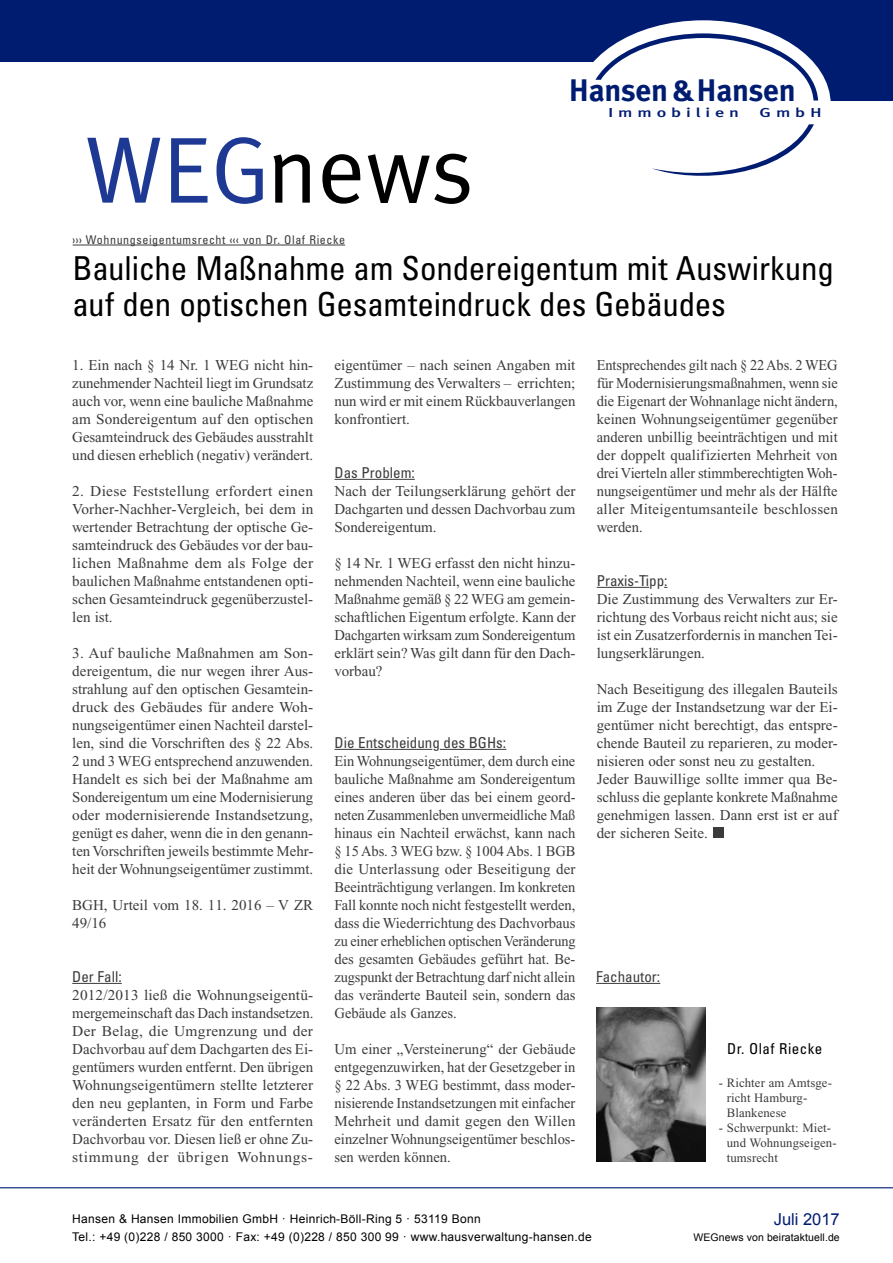
<style>
.page{position:relative;width:893px;height:1263px;background:#fff}
.page>*{position:absolute;margin:0;border:0;box-sizing:border-box;transform-origin:0 0}
.t1{font:94.5px "Meta";color:#000}
.t2{font:condensed 33px/36px "Univers";letter-spacing:-.005em;color:#000}
.t3{font:700 31.2px "Meta Plus";letter-spacing:-.01em;color:#001c71}
.t4{font:16.5px "Arial";color:#001c71}
.t5{font:15px/18px "Times New Roman";color:#3b3b3a;text-align:justify}
.t6{font:15px/18px "Times New Roman";color:#3b3b3a;text-align:justify;scale:.96 1}
.t7{font:condensed 15px "Univers";color:#3b3b3a}
.t8{font:condensed 15px "Univers";letter-spacing:.03em;color:#000}
.t9{font:500 13.05px "Meta Plus";letter-spacing:.265em;color:#001c71;scale:1.4 1}
.t10{font:12.75px/15px "Times New Roman";letter-spacing:.01em;color:#3b3b3a}
.t11{font:12px/18px "Arial";letter-spacing:.025em;color:#000}
.t12{font:condensed 12px "Univers";letter-spacing:.05em;color:#3b3b3a}
.t13{font:10.5px "Arial";letter-spacing:.01em;color:#000}
.s1{color:#1d3994}
</style>
<div class="page">
<div style="left:0;top:0;width:893px;height:61px;background:#001c71"></div>
<svg style="left:576px;top:20px;width:317px;height:156px"></svg>
<hr style="left:0;top:1187px;width:893px;height:1px;background:#001c71">
<img style="left:596px;top:1007px;width:110px;height:155px">
<hr style="left:596px;top:983px;width:64px;height:1px;background:#3b3b3a">
<hr style="left:72px;top:983px;width:50px;height:1px;background:#3b3b3a">
<hr style="left:334px;top:479px;width:81px;height:1px;background:#3b3b3a">
<hr style="left:334px;top:749px;width:98px;height:1px;background:#3b3b3a">
<hr style="left:440px;top:749px;width:66px;height:1px;background:#3b3b3a">
<hr style="left:73px;top:245px;width:272px;height:1px;background:#3b3b3a">
<hr style="left:597px;top:587px;width:52px;height:1px;background:#3b3b3a">
<div style="left:713px;top:827px;width:11px;height:11px;background:#3b3b3a"></div>
<h3 class="t3" style="left:569px;top:72px;width:228px">Hansen&amp; Hansen</h3>
<h1 class="t1" style="left:85px;top:115px;width:390px"><span class="s1">WEG</span>news</h1>
<p class="t12" style="left:73px;top:232px;width:274px">››› Wohnungseigentumsrecht ‹‹‹ von Dr. Olaf Riecke</p>
<p class="t9" style="left:608px;top:105px;width:95px">Immobilien</p>
<p class="t9" style="left:760px;top:105px;width:46px">GmbH</p>
<h2 class="t2" style="left:72px;top:250px;width:763px">Bauliche Maßnahme am Sondereigentum mit Auswirkung auf den optischen Gesamteindruck des Gebäudes</h2>
<p class="t5" style="left:72px;top:356px;width:243px">1. Ein nach § 14 Nr. 1 WEG nicht hin&shy;zunehmender Nachteil liegt im Grundsatz auch vor, wenn eine bauliche Maßnahme am Sondereigentum auf den optischen Gesamteindruck des Gebäudes ausstrahlt und diesen erheblich (negativ) verändert.</p>
<p class="t5" style="left:72px;top:482px;width:243px">2. Diese Feststellung erfordert einen Vorher-Nachher-Vergleich, bei dem in wertender Betrachtung der optische Ge&shy;samteindruck des Gebäudes vor der bau&shy;lichen Maßnahme dem als Folge der baulichen Maßnahme entstandenen opti&shy;schen Gesamteindruck gegenüberzustel&shy;len ist.</p>
<p class="t5" style="left:72px;top:644px;width:243px">3. Auf bauliche Maßnahmen am Son&shy;dereigentum, die nur wegen ihrer Aus&shy;strahlung auf den optischen Gesamtein&shy;druck des Gebäudes für andere Woh&shy;nungseigentümer einen Nachteil darstel&shy;len, sind die Vorschriften des § 22 Abs.<br>2 und 3 WEG entsprechend anzuwenden.<br>Handelt es sich bei der Maßnahme am Sondereigentum um eine Modernisierung oder modernisierende Instandsetzung, genügt es daher, wenn die in den genann&shy;ten Vorschriften jeweils bestimmte Mehr&shy;heit der Wohnungseigentümer zustimmt.</p>
<p class="t5" style="left:72px;top:896px;width:242px">BGH, Urteil vom 18. 11. 2016 – V ZR<br>49/16</p>
<p class="t7" style="left:72px;top:967px;width:51px">Der Fall:</p>
<p class="t5" style="left:72px;top:986px;width:243px">2012/2013 ließ die Wohnungseigentü&shy;mergemeinschaft das Dach instandsetzen.<br>Der Belag, die Umgrenzung und der Dachvorbau auf dem Dachgarten des Ei&shy;gentümers wurden entfernt. Den übrigen Wohnungseigentümern stellte letzterer den neu geplanten, in Form und Farbe veränderten Ersatz für den entfernten Dachvorbau vor. Diesen ließ er ohne Zu&shy;stimmung der übrigen Wohnungs-</p>
<p class="t5" style="left:334px;top:356px;width:242px">eigentümer – nach seinen Angaben mit Zustimmung des Verwalters – errichten; nun wird er mit einem Rückbauverlangen konfrontiert.</p>
<p class="t7" style="left:334px;top:463px;width:82px">Das Problem:</p>
<p class="t5" style="left:334px;top:482px;width:242px">Nach der Teilungserklärung gehört der Dachgarten und dessen Dachvorbau zum Sondereigentum.</p>
<p class="t5" style="left:334px;top:554px;width:243px">§ 14 Nr. 1 WEG erfasst den nicht hinzu&shy;nehmenden Nachteil, wenn eine bauliche Maßnahme gemäß § 22 WEG am gemein&shy;schaftlichen Eigentum erfolgte. Kann der Dachgarten wirksam zum Sondereigentum erklärt sein? Was gilt dann für den Dach&shy;vorbau?</p>
<p class="t7" style="left:334px;top:733px;width:173px">Die Entscheidung des BGHs:</p>
<p class="t6" style="left:334px;top:752px;width:253px">Ein Wohnungseigentümer, dem durch eine bauliche Maßnahme am Sondereigentum eines anderen über das bei einem geord&shy;neten Zusammenleben unvermeidliche Maß hinaus ein Nachteil erwächst, kann nach § 15 Abs. 3 WEG bzw. § 1004 Abs. 1 BGB die Unterlassung oder Beseitigung der Beeinträchtigung verlangen. Im konkreten Fall konnte noch nicht festgestellt werden, dass die Wiederrichtung des Dachvorbaus zu einer erheblichen optischen Veränderung des gesamten Gebäudes geführt hat. Be&shy;zugspunkt der Betrachtung darf nicht allein das veränderte Bauteil sein, sondern das Gebäude als Ganzes.</p>
<p class="t5" style="left:334px;top:1040px;width:243px">Um einer „Versteinerung“ der Gebäude entgegenzuwirken, hat der Gesetzgeber in § 22 Abs. 3 WEG bestimmt, dass moder&shy;nisierende Instandsetzungen mit einfacher Mehrheit und damit gegen den Willen einzelner Wohnungseigentümer beschlos&shy;sen werden können.</p>
<p class="t6" style="left:597px;top:356px;width:253px">Entsprechendes gilt nach § 22 Abs. 2 WEG für Modernisierungsmaßnahmen, wenn sie die Eigenart der Wohnanlage nicht ändern, keinen Wohnungseigentümer gegenüber anderen unbillig beeinträchtigen und mit der doppelt qualifizierten Mehrheit von drei Vierteln aller stimmberechtigten Woh&shy;nungseigentümer und mehr als der Hälfte aller Miteigentumsanteile beschlossen werden.</p>
<p class="t7" style="left:597px;top:571px;width:72px">Praxis-Tipp:</p>
<p class="t5" style="left:597px;top:590px;width:243px">Die Zustimmung des Verwalters zur Er&shy;richtung des Vorbaus reicht nicht aus; sie ist ein Zusatzerfordernis in manchen Tei&shy;lungserklärungen.</p>
<p class="t5" style="left:597px;top:680px;width:242px;text-align:left">Nach Beseitigung des illegalen Bauteils im Zuge der Instandsetzung war der Ei&shy;gentümer nicht berechtigt, das entspre&shy;chende Bauteil zu reparieren, zu moder&shy;nisieren oder sonst neu zu gestalten.<br>Jeder Bauwillige sollte immer qua Be&shy;schluss die geplante konkrete Maßnahme genehmigen lassen. Dann erst ist er auf der sicheren Seite.</p>
<p class="t7" style="left:596px;top:967px;width:66px">Fachautor:</p>
<p class="t8" style="left:727px;top:1039px;width:97px">Dr. Olaf Riecke</p>
<p class="t10" style="left:727px;top:1075px;width:107px;text-indent:-8px">- Richter am Amtsge&shy;richt Hamburg-<br>Blankenese</p>
<p class="t10" style="left:727px;top:1120px;width:111px;text-indent:-8px">- Schwerpunkt: Miet&shy;und Wohnungseigen&shy;tumsrecht</p>
<p class="t11" style="left:72px;top:1210px;width:521px">Hansen &amp; Hansen Immobilien GmbH · Heinrich-Böll-Ring 5 · 53119 Bonn<br>Tel.: +49 (0)228 / 850 3000 · Fax: +49 (0)228 / 850 300 99 · www.hausverwaltung-hansen.de</p>
<p class="t4" style="left:774px;top:1208px;width:68px">Juli 2017</p>
<p class="t13" style="left:693px;top:1230px;width:148px">WEGnews von beirataktuell.de</p>
</div>
